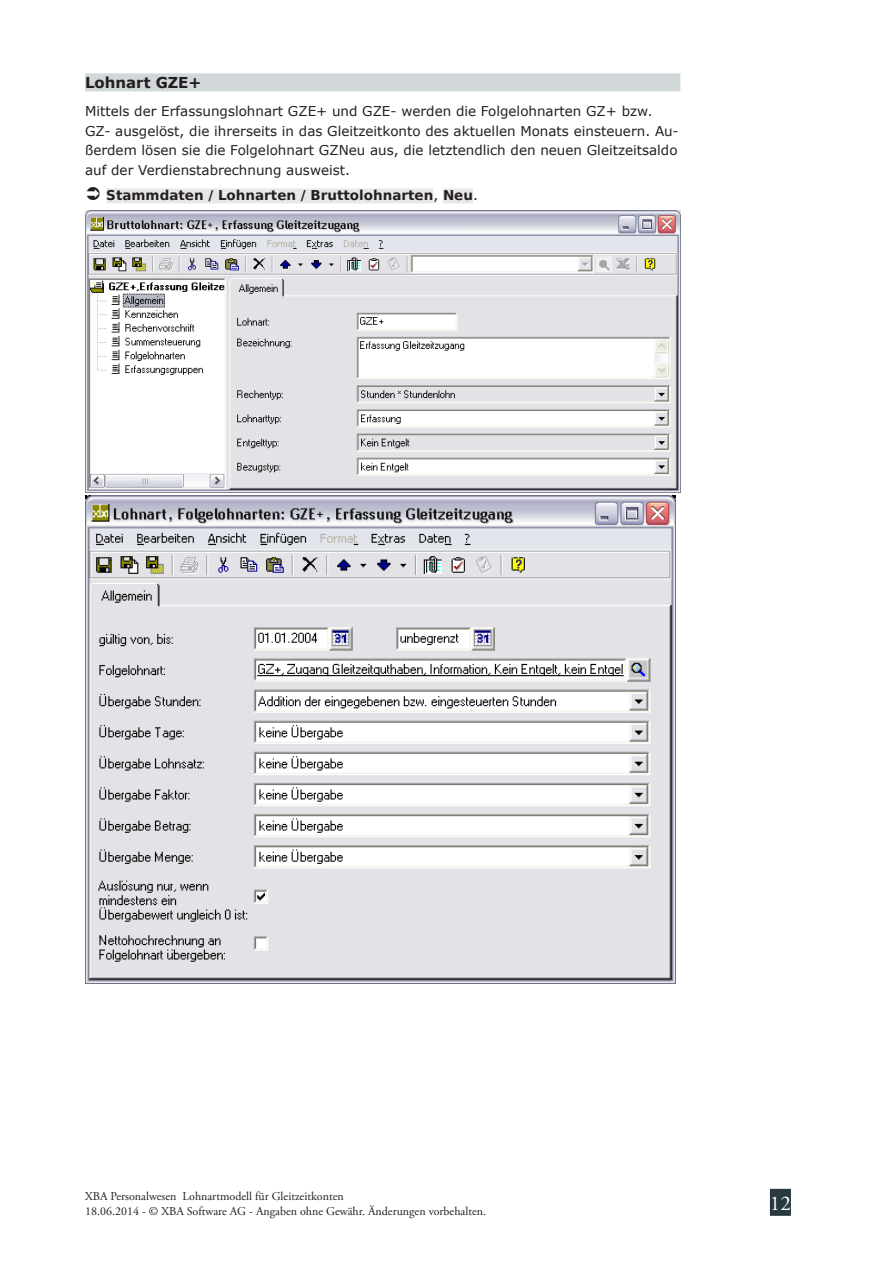
<style>
.page{position:relative;width:893px;height:1263px;background:#fff}
.page>*{position:absolute;margin:0;border:0;box-sizing:border-box;transform-origin:0 0}
.t1{font:21px "Adobe Garamond Pro";color:#fff}
.U2{font:700 15px "Verdana";color:#231f20}
.Standard_Lauftext{font:13.5px/19.5px "Verdana";color:#231f20}
.t2{font:700 13.5px "Bitstream Vera Sans";color:#231f20}
.t3{font:12px/14.4px "Adobe Garamond Pro";color:#231f20}
.s1{font-family:"Verdana";font-weight:400}
</style>
<div class="page">
<div style="left:770px;top:1189px;width:21px;height:27px;background:#273a3f"></div>
<div style="left:85px;top:73px;width:595px;height:18px;background:#d2d7da"></div>
<div style="left:106px;top:188px;width:327px;height:15px;background:#e9e8e9"></div>
<div style="left:443px;top:188px;width:30px;height:15px;background:#e9e8e9"></div>
<img style="left:85px;top:210px;width:595px;height:282px">
<img style="left:85px;top:496px;width:590px;height:488px">
<p class="U2" style="left:85px;top:72px;width:118px">Lohnart GZE+</p>
<p class="Standard_Lauftext" style="left:85px;top:101px;width:595px">Mittels der Erfassungslohnart GZE+ und GZE- werden die Folgelohnarten GZ+ bzw.<br>GZ- ausgelöst, die ihrerseits in das Gleitzeitkonto des aktuellen Monats einsteuern. Au&shy;ßerdem lösen sie die Folgelohnart GZNeu aus, die letztendlich den neuen Gleitzeitsaldo auf der Verdienstabrechnung ausweist.</p>
<p class="t2" style="left:106px;top:188px;width:373px">Stammdaten / Lohnarten / Bruttolohnarten<span class="s1">,</span> Neu<span class="s1">.</span></p>
<p class="t3" style="left:85px;top:1190px;width:403px">XBA Personalwesen Lohnartmodell für Gleitzeitkonten<br>18.06.2014 - © XBA Software AG - Angaben ohne Gewähr. Änderungen vorbehalten.</p>
<h1 class="t1" style="left:770px;top:1190px;width:22px">12</h1>
</div>
